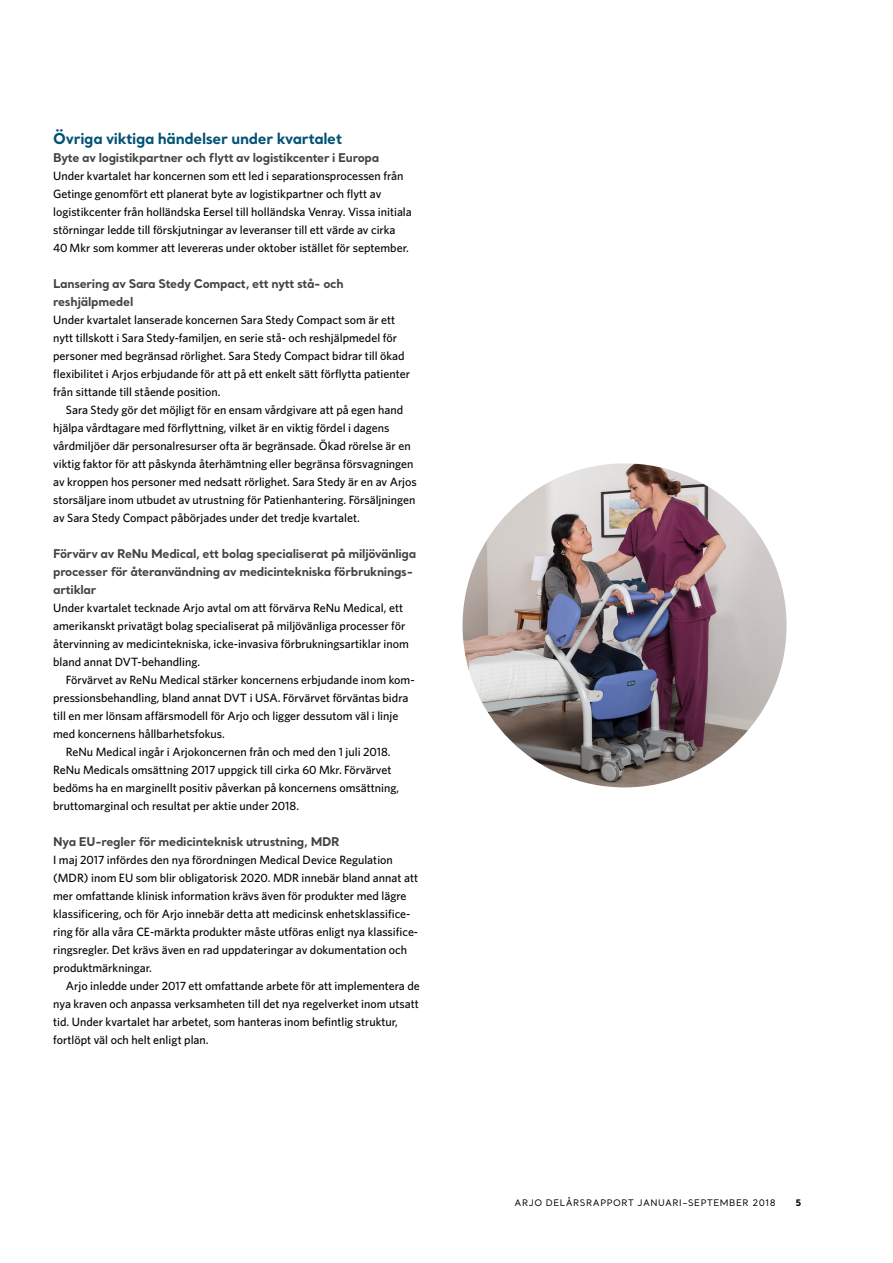
<style>
.page{position:relative;width:893px;height:1263px;background:#fff}
.page>*{position:absolute;margin:0;border:0;box-sizing:border-box;transform-origin:0 0}
.Mellis_1{font:700 15px "Santral";letter-spacing:-.02em;color:#005174}
.Brödtext{font:500 12px/18px "Whitney";color:#000}
.Brödtext_indrag{font:500 12px/18px "Whitney";color:#000}
.Mellis_2{font:700 12px/18px "Santral";letter-spacing:-.02em;color:#434342}
.t1{font:9px "Santral";letter-spacing:.06em;color:#000}
.t2{font:700 9px "Santral";color:#000}
</style>
<div class="page">
<img style="left:463px;top:463px;width:324px;height:324px;border-radius:162px">
<p class="Mellis_1" style="left:53px;top:128px;width:291px">Övriga viktiga händelser under kvartalet</p>
<p class="Mellis_2" style="left:53px;top:148px;width:328px">Byte av logistikpartner och flytt av logistikcenter i Europa</p>
<p class="Brödtext" style="left:53px;top:167px;width:360px">Under kvartalet har koncernen som ett led i separationsprocessen från Getinge genomfört ett planerat byte av logistikpartner och flytt av logistikcenter från holländska Eersel till holländska Venray. Vissa initiala störningar ledde till förskjutningar av leveranser till ett värde av cirka 40 Mkr som kommer att levereras under oktober istället för september.</p>
<p class="Mellis_2" style="left:53px;top:274px;width:292px">Lansering av Sara Stedy Compact, ett nytt stå- och reshjälpmedel</p>
<p class="Brödtext" style="left:53px;top:311px;width:358px">Under kvartalet lanserade koncernen Sara Stedy Compact som är ett nytt tillskott i Sara Stedy-familjen, en serie stå- och reshjälpmedel för personer med begränsad rörlighet. Sara Stedy Compact bidrar till ökad flexibilitet i Arjos erbjudande för att på ett enkelt sätt förflytta patienter från sittande till stående position.</p>
<p class="Brödtext_indrag" style="left:53px;top:401px;width:365px;text-indent:13px">Sara Stedy gör det möjligt för en ensam vårdgivare att på egen hand hjälpa vårdtagare med förflyttning, vilket är en viktig fördel i dagens vårdmiljöer där personalresurser ofta är begränsade. Ökad rörelse är en viktig faktor för att påskynda återhämtning eller begränsa försvagningen av kroppen hos personer med nedsatt rörlighet. Sara Stedy är en av Arjos storsäljare inom utbudet av utrustning för Patienhantering. Försäljningen av Sara Stedy Compact påbörjades under det tredje kvartalet.</p>
<p class="Mellis_2" style="left:53px;top:544px;width:365px">Förvärv av ReNu Medical, ett bolag specialiserat på miljövänliga processer för återanvändning av medicintekniska förbruknings&shy;artiklar</p>
<p class="Brödtext" style="left:53px;top:599px;width:357px">Under kvartalet tecknade Arjo avtal om att förvärva ReNu Medical, ett amerikanskt privatägt bolag specialiserat på miljövänliga processer för återvinning av medicintekniska, icke-invasiva förbrukningsartiklar inom bland annat DVT-behandling.</p>
<p class="Brödtext_indrag" style="left:53px;top:671px;width:363px;text-indent:13px">Förvärvet av ReNu Medical stärker koncernens erbjudande inom kom&shy;pressionsbehandling, bland annat DVT i USA. Förvärvet förväntas bidra till en mer lönsam affärsmodell för Arjo och ligger dessutom väl i linje med koncernens hållbarhetsfokus.</p>
<p class="Brödtext_indrag" style="left:53px;top:743px;width:348px;text-indent:13px">ReNu Medical ingår i Arjokoncernen från och med den 1 juli 2018.<br>ReNu Medicals omsättning 2017 uppgick till cirka 60 Mkr. Förvärvet bedöms ha en marginellt positiv påverkan på koncernens omsättning, bruttomarginal och resultat per aktie under 2018.</p>
<p class="Mellis_2" style="left:53px;top:832px;width:288px">Nya EU-regler för medicinteknisk utrustning, MDR</p>
<p class="Brödtext" style="left:53px;top:851px;width:367px">I maj 2017 infördes den nya förordningen Medical Device Regulation (MDR) inom EU som blir obligatorisk 2020. MDR innebär bland annat att mer omfattande klinisk information krävs även för produkter med lägre klassificering, och för Arjo innebär detta att medicinsk enhetsklassifice&shy;ring för alla våra CE-märkta produkter måste utföras enligt nya klassifice&shy;ringsregler. Det krävs även en rad uppdateringar av dokumentation och produktmärkningar.</p>
<p class="Brödtext_indrag" style="left:53px;top:977px;width:368px;text-indent:13px">Arjo inledde under 2017 ett omfattande arbete för att implementera de nya kraven och anpassa verksamheten till det nya regelverket inom utsatt tid. Under kvartalet har arbetet, som hanteras inom befintlig struktur, fortlöpt väl och helt enligt plan.</p>
<p class="t1" style="left:515px;top:1197px;width:263px">ARJO DELÅRSRAPPORT JANUARI–SEPTEMBER 2018</p>
<p class="t2" style="left:795px;top:1197px;width:7px">5</p>
</div>
